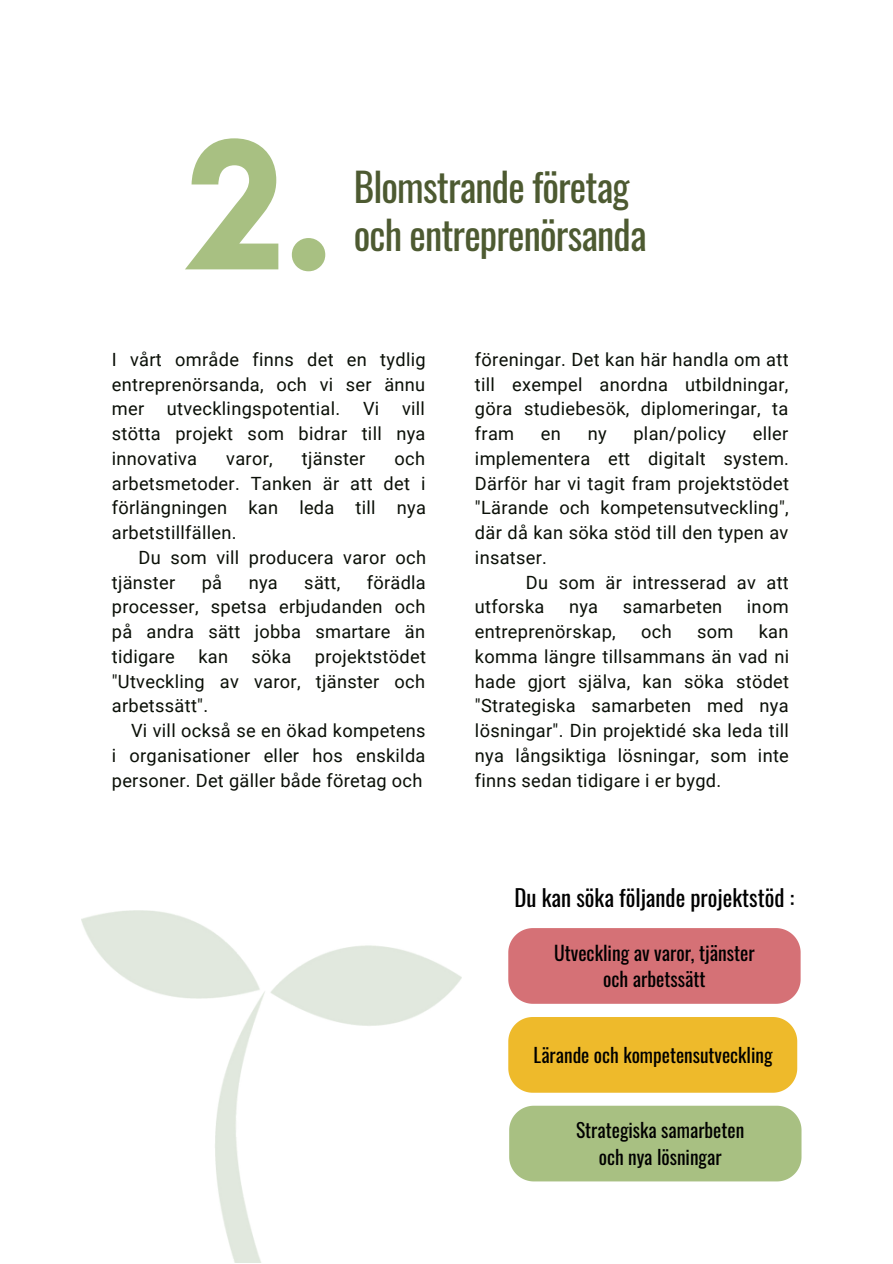
<style>
.page{position:relative;width:893px;height:1264px;background:#fff}
.page>*{position:absolute;margin:0;border:0;box-sizing:border-box;transform-origin:0 0}
.t1{font:700 189.9px "Glacial Indifference";color:#a8c082}
.t2{font:39px "Oswald";letter-spacing:-.02em;color:#4d5a31}
.t3{font:22.8px "Oswald";color:#000}
.t4{font:19.65px/26.7px "Oswald";color:#000;text-align:center}
.t5{font:19.5px/26.4px "Oswald";color:#000;text-align:center}
.t6{font:18.15px/24.8px "Roboto";letter-spacing:.015em;color:#0a0f07;text-align:justify}
</style>
<div class="page">
<div style="left:509px;top:1105px;width:292px;height:76px;background:#a8c082"></div>
<div style="left:508px;top:1017px;width:289px;height:75px;background:#eeba2b"></div>
<div style="left:508px;top:928px;width:292px;height:75px;background:#d57176"></div>
<img style="left:81px;top:910px;width:380px;height:352px">
<h1 class="t1" style="left:188px;top:89px;width:149px">2.</h1>
<h2 class="t2" style="left:354px;top:156px;width:277px">Blomstrande företag</h2>
<h2 class="t2" style="left:354px;top:204px;width:294px">och entreprenörsanda</h2>
<p class="t6" style="left:112px;top:347px;width:315px">I vårt område finns det en tydlig entreprenörsanda, och vi ser ännu mer utvecklingspotential. Vi vill stötta projekt som bidrar till nya innovativa</p>
<p class="t6" style="left:112px;top:446px;width:315px;text-indent:282px">och arbetsmetoder. Tanken är att det i förlängningen kan leda till nya arbetstillfällen.</p>
<p class="t6" style="left:112px;top:545px;width:316px;text-indent:27px">Du som vill producera varor och tjänster</p>
<p class="t6" style="left:226px;top:446px;width:48px">varor,</p>
<p class="t6" style="left:302px;top:446px;width:65px">tjänster</p>
<p class="t6" style="left:202px;top:570px;width:22px">på</p>
<p class="t6" style="left:249px;top:570px;width:31px">nya</p>
<p class="t6" style="left:304px;top:570px;width:37px">sätt,</p>
<p class="t6" style="left:112px;top:570px;width:315px;text-indent:255px">förädla processer, spetsa erbjudanden och på andra sätt jobba smartare än tidigare</p>
<p class="t6" style="left:112px;top:644px;width:315px;text-indent:203px">projektstödet "Utveckling av varor, tjänster och arbetssätt".</p>
<p class="t6" style="left:112px;top:718px;width:315px;text-indent:19px">Vi vill också se en ökad kompetens i organisationer eller hos enskilda personer. Det gäller både företag och</p>
<p class="t6" style="left:198px;top:644px;width:31px">kan</p>
<p class="t6" style="left:251px;top:644px;width:41px">söka</p>
<p class="t6" style="left:475px;top:347px;width:315px">föreningar. Det kan här handla om att till exempel anordna utbildningar, göra studiebesök, diplomeringar, ta fram</p>
<p class="t6" style="left:475px;top:421px;width:315px;text-indent:278px">eller implementera ett digitalt system.<br>Därför har vi tagit fram projektstödet "Lärande och kompetensutveckling", där då kan söka stöd till den typen av insatser.</p>
<p class="t6" style="left:475px;top:570px;width:315px;text-indent:51px">Du som är intresserad av att utforska</p>
<p class="t6" style="left:541px;top:421px;width:21px">en</p>
<p class="t6" style="left:587px;top:421px;width:20px">ny</p>
<p class="t6" style="left:633px;top:421px;width:94px">plan/policy</p>
<p class="t6" style="left:569px;top:595px;width:31px">nya</p>
<p class="t6" style="left:622px;top:595px;width:101px">samarbeten</p>
<p class="t6" style="left:746px;top:595px;width:43px">inom</p>
<p class="t6" style="left:475px;top:619px;width:142px">entreprenörskap,</p>
<p class="t6" style="left:641px;top:619px;width:32px">och</p>
<p class="t6" style="left:697px;top:619px;width:38px">som</p>
<p class="t6" style="left:475px;top:619px;width:316px;text-indent:284px">kan komma längre tillsammans än vad ni hade gjort själva, kan söka stödet "Strategiska samarbeten med nya lösningar". Din projektidé ska leda till nya långsiktiga lösningar, som inte finns sedan tidigare i er bygd.</p>
<p class="t3" style="left:514px;top:880px;width:281px">Du kan söka följande projektstöd :</p>
<p class="t4" style="left:554px;top:938px;width:202px">Utveckling av varor, tjänster och arbetssätt</p>
<p class="t5" style="left:533px;top:1040px;width:240px">Lärande och kompetensutveckling</p>
<p class="t5" style="left:576px;top:1116px;width:170px">Strategiska samarbeten och nya lösningar</p>
</div>
